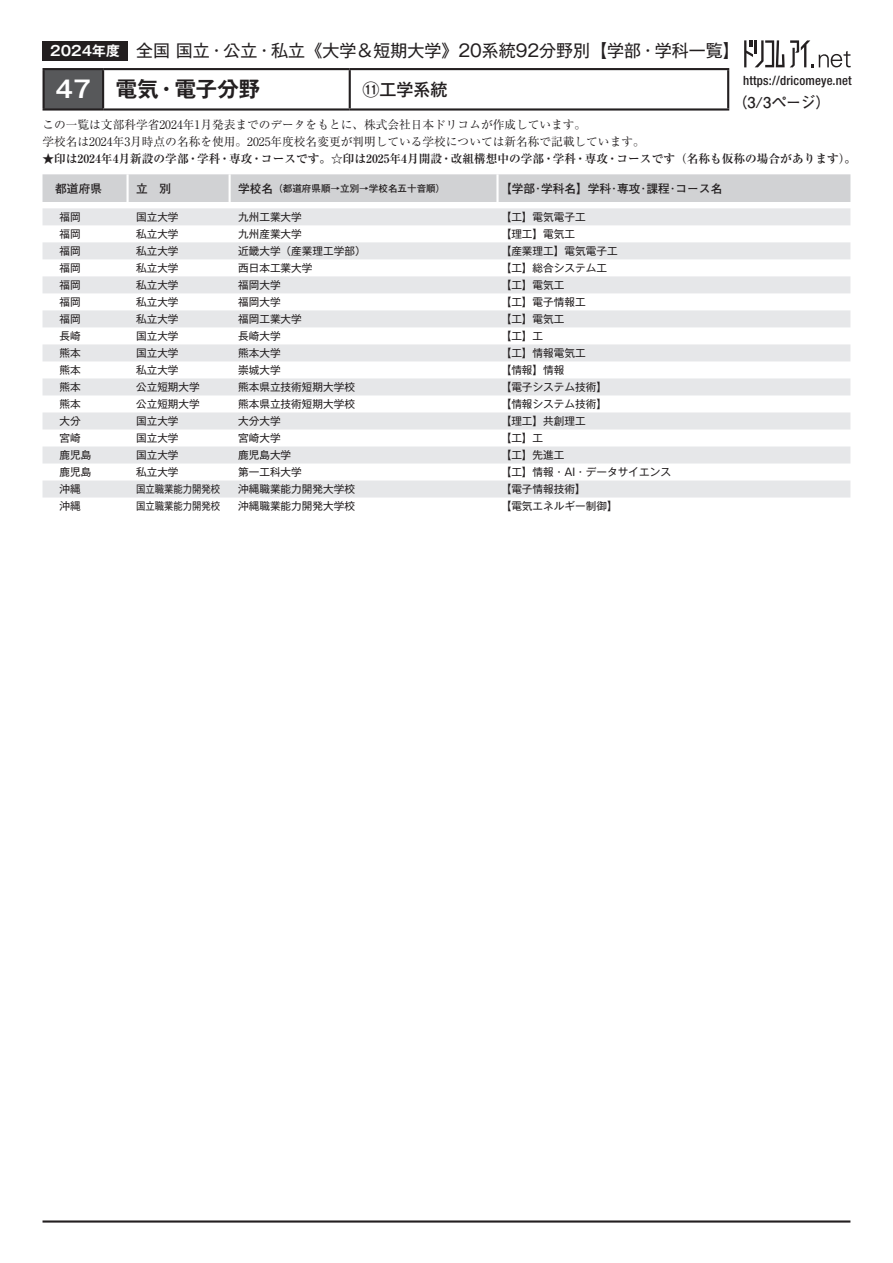
<style>
.page{position:relative;width:893px;height:1263px;background:#fff}
.page>*{position:absolute;margin:0;border:0;box-sizing:border-box;transform-origin:0 0}
.t1{font:700 21.3px "Gothic MB101 Pro De";letter-spacing:.005em;color:#231f20}
.t2{font:16.95px "Gothic MB101 Pro";color:#231f20}
.t3{font:500 16.95px "Gothic MB101 Pro";color:#231f20}
.t4{font:700 14.85px "Futo Go B101 Pro";color:#231f20}
.t5{font:500 condensed 12.75px "Helvetica Neue LT Std";letter-spacing:.015em;color:#231f20}
.t6{font:11.7px/17px "Ryumin Pro";color:#231f20}
.t7{font:700 11.7px "Ryumin Pro";color:#231f20}
.t8{font:700 11.7px "Futo Go B101 Pro";color:#231f20}
.t9{font:10.65px "Gothic MB101 Pro";color:#231f20}
.t10{font:10.65px "Gothic MB101 Pro";color:#231f20;scale:.88 1}
.t11{font:700 9.6px "Futo Go B101 Pro";color:#231f20}
.s1{font-family:"Gothic MB101 Pro De";font-weight:700;font-size:13.8px;color:#fff}
.s2{font-size:23.4px;color:#fff}
.s3{font-size:11.7px}
</style>
<div class="page">
<div style="left:43px;top:174px;width:807px;height:28px;background:#d1d2d4"></div>
<hr style="left:126px;top:174px;width:3px;height:28px;background:#fff">
<hr style="left:229px;top:174px;width:2px;height:28px;background:#fff">
<hr style="left:496px;top:174px;width:3px;height:28px;background:#fff">
<div style="left:43px;top:41px;width:85px;height:20px;background:#231f20"></div>
<svg style="left:744px;top:40px;width:107px;height:27px"></svg>
<hr style="left:43px;top:1220px;width:807px;height:2px;background:#231f20">
<div style="left:44px;top:69px;width:59px;height:40px;background:#57585a"></div>
<hr style="left:43px;top:68px;width:60px;height:2px;background:#231f20">
<hr style="left:43px;top:70px;width:2px;height:38px;background:#231f20">
<hr style="left:103px;top:68px;width:247px;height:2px;background:#231f20">
<hr style="left:102px;top:70px;width:2px;height:38px;background:#231f20">
<hr style="left:350px;top:68px;width:379px;height:2px;background:#231f20">
<hr style="left:349px;top:70px;width:2px;height:38px;background:#231f20">
<hr style="left:727px;top:70px;width:2px;height:38px;background:#231f20">
<hr style="left:43px;top:108px;width:60px;height:3px;background:#231f20">
<hr style="left:103px;top:108px;width:247px;height:3px;background:#231f20">
<hr style="left:350px;top:108px;width:379px;height:3px;background:#231f20">
<svg style="left:43px;top:208px;width:807px;height:289px"></svg>
<h2 class="t2" style="left:50px;top:37px;width:691px"><span class="s1">2024年度</span> 全国 国立・公立・私立《大学＆短期大学》20系統92分野別【学部・学科一覧】</h2>
<h1 class="t1" style="left:56px;top:72px;width:206px"><span class="s2">47</span> 電気・電子分野</h1>
<h2 class="t3" style="left:362px;top:75px;width:87px">⑪工学系統</h2>
<p class="t5" style="left:743px;top:73px;width:110px">https://dricomeye.net</p>
<h3 class="t4" style="left:732px;top:90px;width:100px">（3/3ページ）</h3>
<p class="t6" style="left:43px;top:116px;width:604px">この一覧は文部科学省2024年1月発表までのデータをもとに、株式会社日本ドリコムが作成しています。<br>学校名は2024年3月時点の名称を使用。2025年度校名変更が判明している学校については新名称で記載しています。</p>
<p class="t7" style="left:43px;top:150px;width:815px">★印は2024年4月新設の学部・学科・専攻・コースです。☆印は2025年4月開設・改組構想中の学部・学科・専攻・コースです（名称も仮称の場合があります）。</p>
<p class="t8" style="left:55px;top:179px;width:48px">都道府県</p>
<p class="t8" style="left:136px;top:179px;width:37px">立　別</p>
<p class="t11" style="left:238px;top:180px;width:209px"><span class="s3">学校名</span>（都道府県順→立別→学校名五十音順）</p>
<p class="t8" style="left:500px;top:179px;width:224px">【学部･学科名】学科･専攻･課程･コース名</p>
<p class="t9" style="left:60px;top:208px;width:23px">福岡</p>
<p class="t9" style="left:136px;top:208px;width:44px">国立大学</p>
<p class="t9" style="left:238px;top:208px;width:65px">九州工業大学</p>
<p class="t9" style="left:501px;top:208px;width:87px">【工】電気電子工</p>
<p class="t9" style="left:60px;top:225px;width:23px">福岡</p>
<p class="t9" style="left:136px;top:225px;width:44px">私立大学</p>
<p class="t9" style="left:238px;top:225px;width:65px">九州産業大学</p>
<p class="t9" style="left:501px;top:225px;width:76px">【理工】電気工</p>
<p class="t9" style="left:60px;top:242px;width:23px">福岡</p>
<p class="t9" style="left:136px;top:242px;width:44px">私立大学</p>
<p class="t9" style="left:238px;top:242px;width:129px">近畿大学（産業理工学部）</p>
<p class="t9" style="left:501px;top:242px;width:118px">【産業理工】電気電子工</p>
<p class="t9" style="left:60px;top:259px;width:23px">福岡</p>
<p class="t9" style="left:136px;top:259px;width:44px">私立大学</p>
<p class="t9" style="left:238px;top:259px;width:76px">西日本工業大学</p>
<p class="t9" style="left:501px;top:259px;width:108px">【工】総合システム工</p>
<p class="t9" style="left:60px;top:276px;width:23px">福岡</p>
<p class="t9" style="left:136px;top:276px;width:44px">私立大学</p>
<p class="t9" style="left:238px;top:276px;width:44px">福岡大学</p>
<p class="t9" style="left:501px;top:276px;width:65px">【工】電気工</p>
<p class="t9" style="left:60px;top:293px;width:23px">福岡</p>
<p class="t9" style="left:136px;top:293px;width:44px">私立大学</p>
<p class="t9" style="left:238px;top:293px;width:44px">福岡大学</p>
<p class="t9" style="left:501px;top:293px;width:87px">【工】電子情報工</p>
<p class="t9" style="left:60px;top:310px;width:23px">福岡</p>
<p class="t9" style="left:136px;top:310px;width:44px">私立大学</p>
<p class="t9" style="left:238px;top:310px;width:65px">福岡工業大学</p>
<p class="t9" style="left:501px;top:310px;width:65px">【工】電気工</p>
<p class="t9" style="left:60px;top:327px;width:23px">長崎</p>
<p class="t9" style="left:136px;top:327px;width:44px">国立大学</p>
<p class="t9" style="left:238px;top:327px;width:44px">長崎大学</p>
<p class="t9" style="left:501px;top:327px;width:44px">【工】工</p>
<p class="t9" style="left:60px;top:344px;width:23px">熊本</p>
<p class="t9" style="left:136px;top:344px;width:44px">国立大学</p>
<p class="t9" style="left:238px;top:344px;width:44px">熊本大学</p>
<p class="t9" style="left:501px;top:344px;width:87px">【工】情報電気工</p>
<p class="t9" style="left:60px;top:361px;width:23px">熊本</p>
<p class="t9" style="left:136px;top:361px;width:44px">私立大学</p>
<p class="t9" style="left:238px;top:361px;width:44px">崇城大学</p>
<p class="t9" style="left:501px;top:361px;width:65px">【情報】情報</p>
<p class="t9" style="left:60px;top:378px;width:23px">熊本</p>
<p class="t9" style="left:136px;top:378px;width:65px">公立短期大学</p>
<p class="t9" style="left:238px;top:378px;width:118px">熊本県立技術短期大学校</p>
<p class="t9" style="left:501px;top:378px;width:108px">【電子システム技術】</p>
<p class="t9" style="left:60px;top:395px;width:23px">熊本</p>
<p class="t9" style="left:136px;top:395px;width:65px">公立短期大学</p>
<p class="t9" style="left:238px;top:395px;width:118px">熊本県立技術短期大学校</p>
<p class="t9" style="left:501px;top:395px;width:108px">【情報システム技術】</p>
<p class="t9" style="left:60px;top:412px;width:23px">大分</p>
<p class="t9" style="left:136px;top:412px;width:44px">国立大学</p>
<p class="t9" style="left:238px;top:412px;width:44px">大分大学</p>
<p class="t9" style="left:501px;top:412px;width:87px">【理工】共創理工</p>
<p class="t9" style="left:60px;top:429px;width:23px">宮崎</p>
<p class="t9" style="left:136px;top:429px;width:44px">国立大学</p>
<p class="t9" style="left:238px;top:429px;width:44px">宮崎大学</p>
<p class="t9" style="left:501px;top:429px;width:44px">【工】工</p>
<p class="t9" style="left:60px;top:446px;width:33px">鹿児島</p>
<p class="t9" style="left:136px;top:446px;width:44px">国立大学</p>
<p class="t9" style="left:238px;top:446px;width:55px">鹿児島大学</p>
<p class="t9" style="left:501px;top:446px;width:65px">【工】先進工</p>
<p class="t9" style="left:60px;top:463px;width:33px">鹿児島</p>
<p class="t9" style="left:136px;top:463px;width:44px">私立大学</p>
<p class="t9" style="left:238px;top:463px;width:65px">第一工科大学</p>
<p class="t9" style="left:501px;top:463px;width:172px">【工】情報・AI・データサイエンス</p>
<p class="t9" style="left:60px;top:480px;width:23px">沖縄</p>
<p class="t10" style="left:136px;top:480px;width:97px">国立職業能力開発校</p>
<p class="t9" style="left:238px;top:480px;width:118px">沖縄職業能力開発大学校</p>
<p class="t9" style="left:501px;top:480px;width:87px">【電子情報技術】</p>
<p class="t9" style="left:60px;top:497px;width:23px">沖縄</p>
<p class="t10" style="left:136px;top:497px;width:97px">国立職業能力開発校</p>
<p class="t9" style="left:238px;top:497px;width:118px">沖縄職業能力開発大学校</p>
<p class="t9" style="left:501px;top:497px;width:118px">【電気エネルギー制御】</p>
</div>
